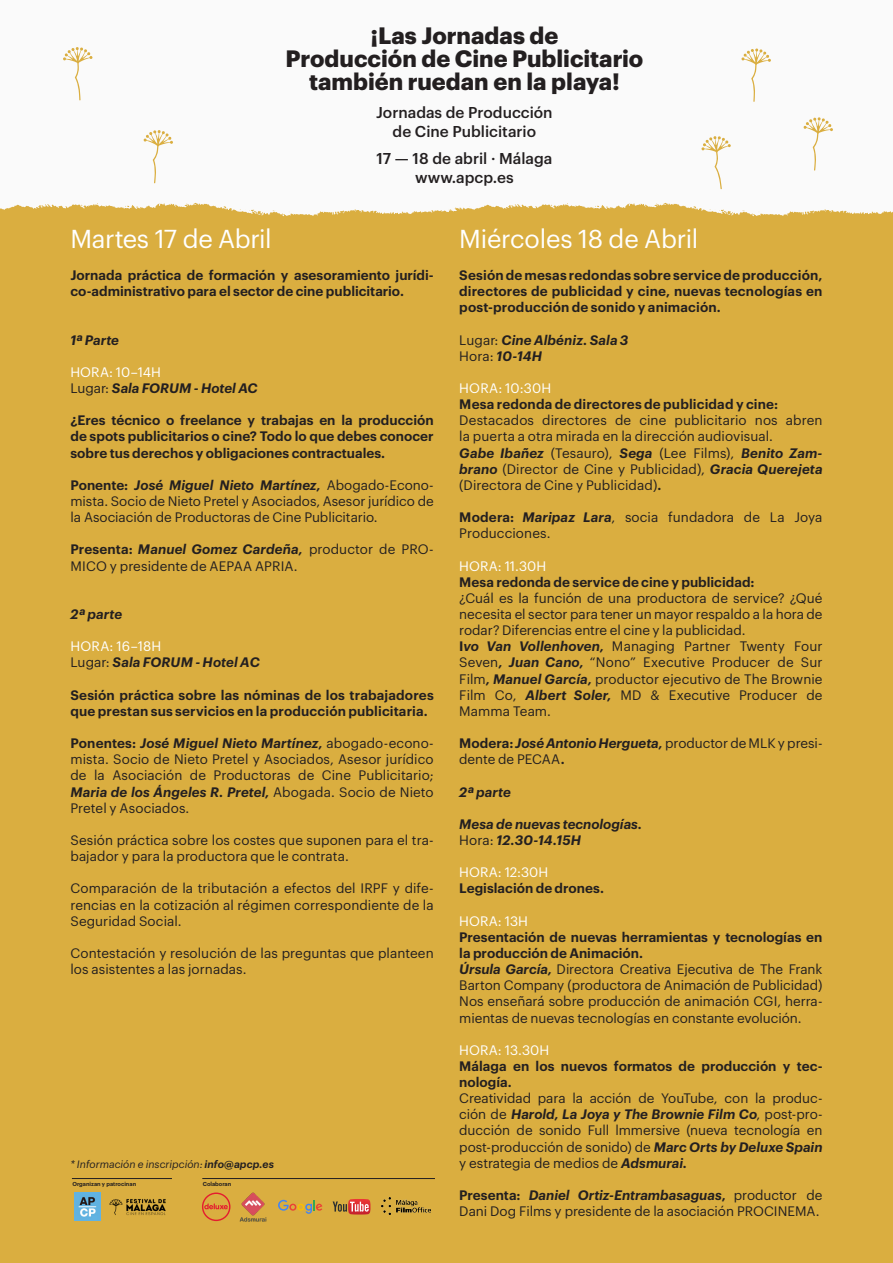
<style>
.page{position:relative;width:893px;height:1263px;background:#daae40}
.page>*{position:absolute;margin:0;border:0;box-sizing:border-box;transform-origin:0 0}
.t1{font:25.35px "Graphik";letter-spacing:-.015em;color:#fff}
.t2{font:700 23.25px/23.1px "Graphik";color:#231f20;text-align:center}
.t3{font:500 15.45px/18.5px "Graphik";color:#231f20;text-align:center}
.t4{font:13.5px/16.2px "Graphik";color:#231f20}
.t5{font:600 13.5px/16.2px "Graphik";letter-spacing:.005em;color:#231f20}
.t6{font:italic 600 13.5px/16.2px "Graphik";letter-spacing:.005em;color:#231f20}
.t7{font:13.5px "Graphik";letter-spacing:.005em;color:#fff}
.t8{font:italic 10.5px "Graphik";letter-spacing:.005em;color:#231f20}
.t9{font:600 5.7px "Graphik";color:#231f20}
.s1{font-weight:400;font-style:normal;color:#fff}
.s2{font-weight:400;font-style:normal}
.s3{font-weight:600}
.s4{font-weight:600;font-style:italic}
</style>
<div class="page">
<div style="left:0;top:0;width:893px;height:197px;background:#fafafa"></div>
<svg style="left:741px;top:48px;width:30px;height:54px"></svg>
<svg style="left:0;top:117px;width:893px;height:99px"></svg>
<svg style="left:63px;top:47px;width:30px;height:53px"></svg>
<hr style="left:72px;top:1178px;width:100px;height:1px;background:#231f20">
<hr style="left:202px;top:1178px;width:233px;height:1px;background:#231f20">
<img style="left:75px;top:1193px;width:26px;height:28px">
<img style="left:109px;top:1199px;width:57px;height:16px">
<svg style="left:202px;top:1192px;width:28px;height:29px"></svg>
<img style="left:239px;top:1192px;width:28px;height:30px">
<svg style="left:333px;top:1199px;width:37px;height:15px"></svg>
<svg style="left:278px;top:1200px;width:44px;height:14px"></svg>
<img style="left:381px;top:1197px;width:50px;height:18px">
<h2 class="t2" style="left:286px;top:22px;width:359px">¡Las Jornadas de<br>Producción de Cine Publicitario también ruedan en la playa!</h2>
<p class="t3" style="left:376px;top:102px;width:178px">Jornadas de Producción de Cine Publicitario</p>
<p class="t3" style="left:376px;top:148px;width:177px">17 — 18 de abril · Málaga www.apcp.es</p>
<h1 class="t1" style="left:70px;top:219px;width:203px">Martes 17 de Abril</h1>
<p class="t5" style="left:70px;top:266px;width:365px">Jornada práctica de formación y asesoramiento jurídi&shy;co-administrativo para el sector de cine publicitario.</p>
<p class="t6" style="left:70px;top:330px;width:50px">1ª Parte</p>
<p class="t6" style="left:70px;top:363px;width:189px"><span class="s1">HORA: 10–14H<br></span><span class="s2">Lugar:</span> Sala FORUM - Hotel AC</p>
<p class="t5" style="left:70px;top:411px;width:365px;text-align:justify">¿Eres técnico o freelance y trabajas en la producción de spots publicitarios o cine? Todo lo que debes conocer sobre tus derechos y obligaciones contractuales.</p>
<p class="t4" style="left:70px;top:476px;width:365px;text-align:justify"><span class="s3">Ponente:</span> <span class="s4">José Miguel Nieto Martínez,</span> Abogado-Econo&shy;mista. Socio de Nieto Pretel y Asociados, Asesor jurídico de la Asociación de Productoras de Cine Publicitario.</p>
<p class="t4" style="left:70px;top:540px;width:365px"><span class="s3">Presenta:</span> <span class="s4">Manuel Gomez Cardeña,</span> productor de PRO-<br>MICO y presidente de AEPAA APRIA.</p>
<p class="t6" style="left:70px;top:605px;width:53px">2ª parte</p>
<p class="t6" style="left:70px;top:637px;width:191px"><span class="s1">HORA: 16–18H<br></span><span class="s2">Lugar:</span> Sala FORUM - Hotel AC</p>
<p class="t5" style="left:70px;top:685px;width:365px">Sesión práctica sobre las nóminas de los trabajadores que prestan sus servicios en la producción publicitaria.</p>
<p class="t4" style="left:70px;top:734px;width:365px;text-align:justify"><span class="s3">Ponentes:</span> <span class="s4">José Miguel Nieto Martínez,</span> abogado-econo&shy;mista. Socio de Nieto Pretel y Asociados, Asesor jurídico de la Asociación de Productoras de Cine Publicitario; <span class="s4">Maria de los Ángeles R. Pretel,</span> Abogada. Socio de Nieto Pretel y Asociados.</p>
<p class="t4" style="left:70px;top:831px;width:365px">Sesión práctica sobre los costes que suponen para el tra&shy;bajador y para la productora que le contrata.</p>
<p class="t4" style="left:70px;top:879px;width:365px;text-align:justify">Comparación de la tributación a efectos del IRPF y dife&shy;rencias en la cotización al régimen correspondiente de la Seguridad Social.</p>
<p class="t4" style="left:70px;top:944px;width:365px">Contestación y resolución de las preguntas que planteen los asistentes a las jornadas.</p>
<p class="t8" style="left:70px;top:1156px;width:205px">* Información e inscripción: <span class="s3">info@apcp.es</span></p>
<p class="t9" style="left:72px;top:1180px;width:65px">Organizan y patrocinan</p>
<p class="t9" style="left:203px;top:1180px;width:30px">Colaboran</p>
<h1 class="t1" style="left:459px;top:219px;width:241px">Miércoles 18 de Abril</h1>
<p class="t5" style="left:459px;top:266px;width:365px;text-align:justify">Sesión de mesas redondas sobre service de producción, directores de publicidad y cine, nuevas tecnologías en post-producción de sonido y animación.</p>
<p class="t6" style="left:459px;top:330px;width:171px"><span class="s2">Lugar:</span> Cine Albéniz. Sala 3<br><span class="s2">Hora:</span> 10-14H</p>
<p class="t7" style="left:459px;top:378px;width:94px">HORA: 10:30H</p>
<p class="t5" style="left:459px;top:395px;width:321px">Mesa redonda de directores de publicidad y cine:</p>
<p class="t4" style="left:459px;top:411px;width:365px">Destacados directores de cine publicitario nos abren la puerta a otra mirada en la dirección audiovisual.<br><span class="s4">Gabe Ibañez</span> (Tesauro), <span class="s4">Sega</span> (Lee Films), <span class="s4">Benito Zam&shy;brano</span> (Director de Cine y Publicidad), <span class="s4">Gracia Querejeta </span>(Directora de Cine y Publicidad)<span class="s3">.</span></p>
<p class="t4" style="left:459px;top:508px;width:365px"><span class="s3">Modera:</span> <span class="s4">Maripaz Lara</span>, socia fundadora de La Joya<br>Producciones.</p>
<p class="t7" style="left:459px;top:555px;width:89px">HORA: 11.30H</p>
<p class="t5" style="left:459px;top:572px;width:297px">Mesa redonda de service de cine y publicidad:</p>
<p class="t4" style="left:459px;top:589px;width:365px">¿Cuál es la función de una productora de service? ¿Qué necesita el sector para tener un mayor respaldo a la hora de rodar? Diferencias entre el cine y la publicidad.<br><span class="s3">I</span><span class="s4">vo Van Vollenhoven,</span> Managing Partner Twenty Four Seven<span class="s4">, Juan Cano,</span> “Nono” Executive Producer de Sur Film<span class="s4">, Manuel García,</span> productor ejecutivo de The Brownie Film Co, <span class="s4">Albert Soler,</span> MD &amp; Executive Producer de Mamma Team.</p>
<p class="t4" style="left:459px;top:734px;width:365px"><span class="s3">Modera:</span> <span class="s4">José Antonio Hergueta,</span> productor de MLK y presi&shy;dente de PECAA<span class="s3">.</span></p>
<p class="t6" style="left:459px;top:782px;width:53px">2ª parte</p>
<p class="t6" style="left:459px;top:815px;width:184px">Mesa de nuevas tecnologías.<br><span class="s2">Hora:</span> 12.30-14.15H</p>
<p class="t7" style="left:459px;top:862px;width:91px">HORA: 12:30H</p>
<p class="t5" style="left:459px;top:879px;width:146px">Legislación de drones.</p>
<p class="t7" style="left:459px;top:911px;width:70px">HORA: 13H</p>
<p class="t4" style="left:459px;top:928px;width:365px"><span class="s3">Presentación de nuevas herramientas y tecnologías en la producción de Animación.<br></span><span class="s4">Úrsula García,</span> Directora Creativa Ejecutiva de The Frank Barton Company (productora de Animación de Publicidad)<br>Nos enseñará sobre producción de animación CGI, herra&shy;mientas de nuevas tecnologías en constante evolución.</p>
<p class="t7" style="left:459px;top:1040px;width:92px">HORA: 13.30H</p>
<p class="t5" style="left:459px;top:1057px;width:365px">Málaga en los nuevos formatos de producción y tec&shy;nología.</p>
<p class="t4" style="left:459px;top:1089px;width:365px;text-align:justify">Creatividad para la acción de YouTube, con la produc&shy;ción de <span class="s4">Harold, La Joya y The Brownie Film Co</span>, post-pro&shy;ducción de sonido Full lmmersive (nueva tecnología en post-producción de sonido) de <span class="s4">Marc Orts by Deluxe Spain </span>y estrategia de medios de <span class="s4">Adsmurai.</span></p>
<p class="t4" style="left:459px;top:1186px;width:365px"><span class="s3">Presenta:</span> <span class="s4">Daniel Ortiz-Entrambasaguas</span><span class="s3">,</span> productor de<br>Dani Dog Films y presidente de la asociación PROCINEMA.</p>
</div>
